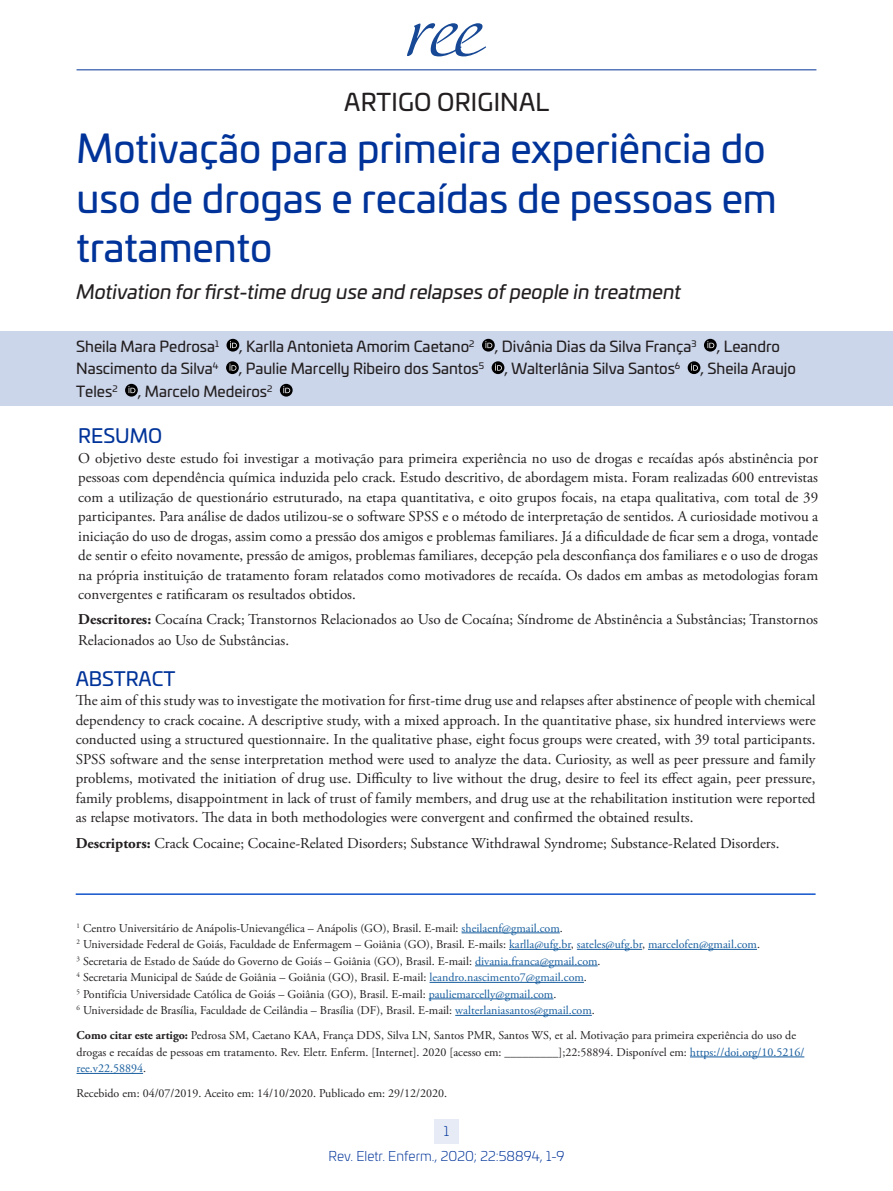
<style>
.page{position:relative;width:893px;height:1191px;background:#fff}
.page>*{position:absolute;margin:0;border:0;box-sizing:border-box;transform-origin:0 0}
.zp_Título_1{font:39px/49.5px "Univia Pro";color:#039}
.zp_seção{font:24px "Univia Pro";letter-spacing:.01em;color:#231f20}
.zp_Título_2{font:italic 19.5px "Univia Pro";color:#231f20}
.zp_Resumo_título{font:19.5px "Univia Pro";color:#039}
.zp_Resumo_texto{font:15px/19.5px "Adobe Garamond Pro";color:#231f20;text-align:justify}
.zp_Descritores{font:15px/21px "Adobe Garamond Pro";color:#231f20}
.zp_Autor{font:15px "Univia Pro";color:#231f20}
.t1{font:300 13.5px "Univia Pro";color:#039}
.zp_Titulação{font:12px "Adobe Garamond Pro";color:#231f20}
.zp_como_citar_e_data{font:12px/16.5px "Adobe Garamond Pro";color:#231f20}
.s1{font-weight:700}
.s2{color:#175d9e}
</style>
<div class="page">
<div style="left:434px;top:1118px;width:25px;height:25px;background:#e6ebf5"></div>
<div style="left:0;top:331px;width:893px;height:74px;background:#ccd6eb"></div>
<div style="left:227px;top:339px;width:12px;height:12px;background:#000;border-radius:50%"></div>
<svg style="left:230px;top:341px;width:7px;height:7px"></svg>
<svg style="left:482px;top:339px;width:13px;height:12px"></svg>
<svg style="left:485px;top:341px;width:7px;height:7px"></svg>
<svg style="left:704px;top:339px;width:13px;height:12px"></svg>
<svg style="left:707px;top:341px;width:7px;height:7px"></svg>
<svg style="left:226px;top:361px;width:13px;height:13px"></svg>
<svg style="left:229px;top:364px;width:7px;height:6px"></svg>
<svg style="left:492px;top:361px;width:12px;height:13px"></svg>
<svg style="left:495px;top:364px;width:7px;height:6px"></svg>
<svg style="left:688px;top:361px;width:12px;height:13px"></svg>
<svg style="left:691px;top:364px;width:7px;height:6px"></svg>
<svg style="left:125px;top:384px;width:13px;height:12px"></svg>
<svg style="left:128px;top:386px;width:7px;height:7px"></svg>
<svg style="left:280px;top:384px;width:13px;height:12px"></svg>
<svg style="left:283px;top:386px;width:7px;height:7px"></svg>
<hr style="left:77px;top:69px;width:739px;height:1px;background:#039">
<hr style="left:462px;top:932px;width:98px;height:1px;background:#175d9e">
<hr style="left:509px;top:949px;width:62px;height:1px;background:#175d9e">
<hr style="left:577px;top:949px;width:65px;height:1px;background:#175d9e">
<hr style="left:648px;top:949px;width:109px;height:1px;background:#175d9e">
<hr style="left:475px;top:965px;width:123px;height:1px;background:#175d9e">
<hr style="left:430px;top:982px;width:154px;height:1px;background:#175d9e">
<hr style="left:429px;top:998px;width:124px;height:1px;background:#175d9e">
<hr style="left:455px;top:1015px;width:137px;height:1px;background:#175d9e">
<hr style="left:690px;top:1056px;width:114px;height:1px;background:#175d9e">
<hr style="left:77px;top:1073px;width:66px;height:1px;background:#175d9e">
<hr style="left:76px;top:893px;width:740px;height:2px;background:#15c">
<svg style="left:407px;top:23px;width:79px;height:33px"></svg>
<p class="zp_seção" style="left:344px;top:84px;width:207px">ARTIGO ORIGINAL</p>
<p class="zp_Título_1" style="left:77px;top:122px;width:702px">Motivação para primeira experiência do uso de drogas e recaídas de pessoas em tratamento</p>
<p class="zp_Título_2" style="left:77px;top:277px;width:606px">Motivation for first-time drug use and relapses of people in treatment</p>
<p class="zp_Autor" style="left:76px;top:335px;width:144px">Sheila Mara Pedrosa<sup>1</sup></p>
<p class="zp_Autor" style="left:239px;top:335px;width:237px">, Karlla Antonieta Amorim Caetano<sup>2</sup></p>
<p class="zp_Autor" style="left:495px;top:335px;width:203px">, Divânia Dias da Silva França<sup>3</sup></p>
<p class="zp_Autor" style="left:717px;top:335px;width:65px">, Leandro</p>
<p class="zp_Autor" style="left:76px;top:357px;width:144px">Nascimento da Silva<sup>4</sup></p>
<p class="zp_Autor" style="left:239px;top:357px;width:247px">, Paulie Marcelly Ribeiro dos Santos<sup>5</sup></p>
<p class="zp_Autor" style="left:504px;top:357px;width:177px">, Walterlânia Silva Santos<sup>6</sup></p>
<p class="zp_Autor" style="left:700px;top:357px;width:97px">, Sheila Araujo</p>
<p class="zp_Autor" style="left:76px;top:380px;width:43px">Teles<sup>2</sup></p>
<p class="zp_Autor" style="left:138px;top:380px;width:136px">, Marcelo Medeiros<sup>2</sup></p>
<p class="zp_Resumo_título" style="left:78px;top:421px;width:86px">RESUMO</p>
<p class="zp_Resumo_texto" style="left:78px;top:448px;width:741px">O objetivo deste estudo foi investigar a motivação para primeira experiência no uso de drogas e recaídas após abstinência por pessoas com dependência química induzida pelo crack. Estudo descritivo, de abordagem mista. Foram realizadas 600 entrevistas com a utilização de questionário estruturado, na etapa quantitativa, e oito grupos focais, na etapa qualitativa, com total de 39 participantes. Para análise de dados utilizou-se o software SPSS e o método de interpretação de sentidos. A curiosidade motivou a iniciação do uso de drogas, assim como a pressão dos amigos e problemas familiares. Já a dificuldade de ficar sem a droga, vontade de sentir o efeito novamente, pressão de amigos, problemas familiares, decepção pela desconfiança dos familiares e o uso de drogas na própria instituição de tratamento foram relatados como motivadores de recaída. Os dados em ambas as metodologias foram convergentes e ratificaram os resultados obtidos.</p>
<p class="zp_Descritores" style="left:78px;top:609px;width:741px"><span class="s1">Descritores:</span> Cocaína Crack; Transtornos Relacionados ao Uso de Cocaína; Síndrome de Abstinência a Substâncias; Transtornos<br>Relacionados ao Uso de Substâncias.</p>
<p class="zp_Resumo_título" style="left:76px;top:664px;width:101px">ABSTRACT</p>
<p class="zp_Resumo_texto" style="left:76px;top:691px;width:741px">The aim of this study was to investigate the motivation for first-time drug use and relapses after abstinence of people with chemical dependency to crack cocaine. A descriptive study, with a mixed approach. In the quantitative phase, six hundred interviews were conducted using a structured questionnaire. In the qualitative phase, eight focus groups were created, with 39 total participants.<br>SPSS software and the sense interpretation method were used to analyze the data. Curiosity, as well as peer pressure and family problems, motivated the initiation of drug use. Difficulty to live without the drug, desire to feel its effect again, peer pressure, family problems, disappointment in lack of trust of family members, and drug use at the rehabilitation institution were reported as relapse motivators. The data in both methodologies were convergent and confirmed the obtained results.</p>
<p class="zp_Descritores" style="left:76px;top:833px;width:705px"><span class="s1">Descriptors:</span> Crack Cocaine; Cocaine-Related Disorders; Substance Withdrawal Syndrome; Substance-Related Disorders.</p>
<p class="zp_Titulação" style="left:77px;top:920px;width:488px"><sup>1</sup> Centro Universitário de Anápolis-Unievangélica – Anápolis (GO), Brasil. E-mail: <span class="s2">sheilaenf@gmail.com</span>.</p>
<p class="zp_Titulação" style="left:77px;top:937px;width:685px"><sup>2</sup> Universidade Federal de Goiás, Faculdade de Enfermagem – Goiânia (GO), Brasil. E-mails: <span class="s2">karlla@ufg.br</span>, <span class="s2">sateles@ufg.br</span>, <span class="s2">marcelofen@gmail.com</span>.</p>
<p class="zp_Titulação" style="left:77px;top:953px;width:526px"><sup>3</sup> Secretaria de Estado de Saúde do Governo de Goiás – Goiânia (GO), Brasil. E-mail: <span class="s2">divania.franca@gmail.com</span>.</p>
<p class="zp_Titulação" style="left:77px;top:970px;width:512px"><sup>4</sup> Secretaria Municipal de Saúde de Goiânia – Goiânia (GO), Brasil. E-mail: <span class="s2">leandro.nascimento7@gmail.com</span>.</p>
<p class="zp_Titulação" style="left:77px;top:986px;width:481px"><sup>5</sup> Pontifícia Universidade Católica de Goiás – Goiânia (GO), Brasil. E-mail: <span class="s2">pauliemarcelly@gmail.com</span>.</p>
<p class="zp_Titulação" style="left:77px;top:1003px;width:520px"><sup>6</sup> Universidade de Brasília, Faculdade de Ceilândia – Brasília (DF), Brasil. E-mail: <span class="s2">walterlaniasantos@gmail.com</span>.</p>
<p class="zp_como_citar_e_data" style="left:77px;top:1027px;width:729px"><span class="s1">Como citar este artigo:</span> Pedrosa SM, Caetano KAA, França DDS, Silva LN, Santos PMR, Santos WS, et al. Motivação para primeira experiência do uso de drogas e recaídas de pessoas em tratamento. Rev. Eletr. Enferm. [Internet]. 2020 [acesso em: _________];22:58894. Disponível em: <span class="s2">https://doi.org/10.5216/ ree.v22.58894</span>.</p>
<p class="zp_como_citar_e_data" style="left:77px;top:1085px;width:372px">Recebido em: 04/07/2019. Aceito em: 14/10/2020. Publicado em: 29/12/2020.</p>
<p class="t1" style="left:444px;top:1122px;width:7px">1</p>
<p class="t1" style="left:329px;top:1146px;width:237px">Rev. Eletr. Enferm., 2020; 22:58894, 1-9</p>
</div>
